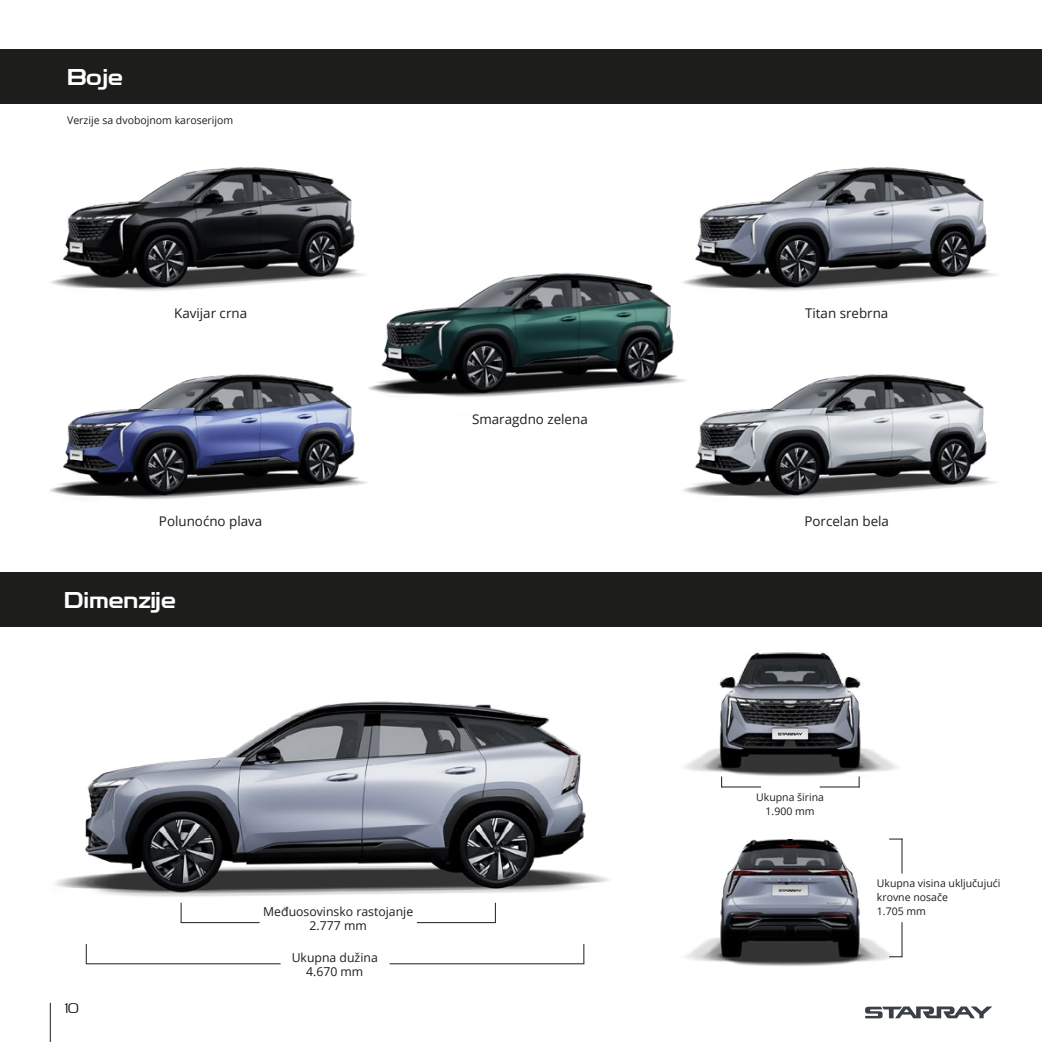
<style>
.page{position:relative;width:1042px;height:1042px;background:#fff}
.page>*{position:absolute;margin:0;border:0;box-sizing:border-box;transform-origin:0 0}
.Naslov{font:22.75px "GEELY Bold 20150902";color:#fff}
.t1{font:14px "GEELY Light 20150902";color:#1d1d1b}
.Tekst{font:13.3px "Open Sans";color:#1d1d1b}
.Tekst-2{font:12.25px "Open Sans";color:#1d1d1b}
.Tekst-3{font:10.5px/14px "Open Sans";color:#1d1d1b}
</style>
<div class="page">
<hr style="left:50px;top:1003px;width:1px;height:39px;background:#1d1d1b">
<svg style="left:865px;top:1006px;width:127px;height:12px"></svg>
<img style="left:50px;top:167px;width:310px;height:124px">
<img style="left:360px;top:273px;width:312px;height:124px">
<img style="left:49px;top:331px;width:320px;height:168px">
<img style="left:682px;top:167px;width:315px;height:124px">
<img style="left:672px;top:332px;width:325px;height:167px">
<img style="left:55px;top:701px;width:554px;height:264px">
<img style="left:685px;top:839px;width:218px;height:127px">
<img style="left:685px;top:652px;width:213px;height:129px">
<div style="left:0;top:572px;width:1042px;height:54px;background:#1d1d1b"></div>
<div style="left:0;top:50px;width:1042px;height:54px;background:#1d1d1b"></div>
<svg style="left:181px;top:903px;width:1px;height:19px"></svg>
<svg style="left:86px;top:944px;width:1px;height:19px"></svg>
<svg style="left:583px;top:944px;width:1px;height:19px"></svg>
<svg style="left:495px;top:903px;width:1px;height:19px"></svg>
<hr style="left:901px;top:838px;width:1px;height:35px;background:#1d1d1b">
<hr style="left:901px;top:922px;width:1px;height:35px;background:#1d1d1b">
<hr style="left:181px;top:922px;width:79px;height:1px;background:#1d1d1b">
<hr style="left:86px;top:963px;width:195px;height:1px;background:#1d1d1b">
<hr style="left:389px;top:963px;width:195px;height:1px;background:#1d1d1b">
<hr style="left:417px;top:922px;width:79px;height:1px;background:#1d1d1b">
<svg style="left:889px;top:838px;width:13px;height:1px"></svg>
<svg style="left:889px;top:956px;width:13px;height:1px"></svg>
<hr style="left:819px;top:786px;width:40px;height:1px;background:#1d1d1b">
<hr style="left:721px;top:786px;width:40px;height:1px;background:#1d1d1b">
<p class="Naslov" style="left:67px;top:69px;width:57px">Boje</p>
<p class="Tekst-3" style="left:67px;top:113px;width:168px">Verzije sa dvobojnom karoserijom</p>
<p class="Tekst" style="left:174px;top:304px;width:74px">Kavijar crna</p>
<p class="Tekst" style="left:159px;top:512px;width:105px">Polunoćno plava</p>
<p class="Naslov" style="left:64px;top:591px;width:114px">Dimenzije</p>
<p class="Tekst" style="left:472px;top:410px;width:117px">Smaragdno zelena</p>
<h2 class="t1" style="left:64px;top:1003px;width:16px">10</h2>
<p class="Tekst-2" style="left:263px;top:902px;width:152px">Međuosovinsko rastojanje</p>
<p class="Tekst-2" style="left:310px;top:916px;width:59px">2.777 mm</p>
<p class="Tekst-2" style="left:292px;top:948px;width:88px">Ukupna dužina</p>
<p class="Tekst-2" style="left:306px;top:962px;width:59px">4.670 mm</p>
<p class="Tekst" style="left:805px;top:304px;width:85px">Titan srebrna</p>
<p class="Tekst" style="left:804px;top:512px;width:86px">Porcelan bela</p>
<p class="Tekst-3" style="left:756px;top:790px;width:69px">Ukupna širina</p>
<p class="Tekst-3" style="left:765px;top:804px;width:51px">1.900 mm</p>
<p class="Tekst-3" style="left:877px;top:876px;width:125px">Ukupna visina uključujući krovne nosače</p>
<p class="Tekst-3" style="left:877px;top:904px;width:51px">1.705 mm</p>
</div>
